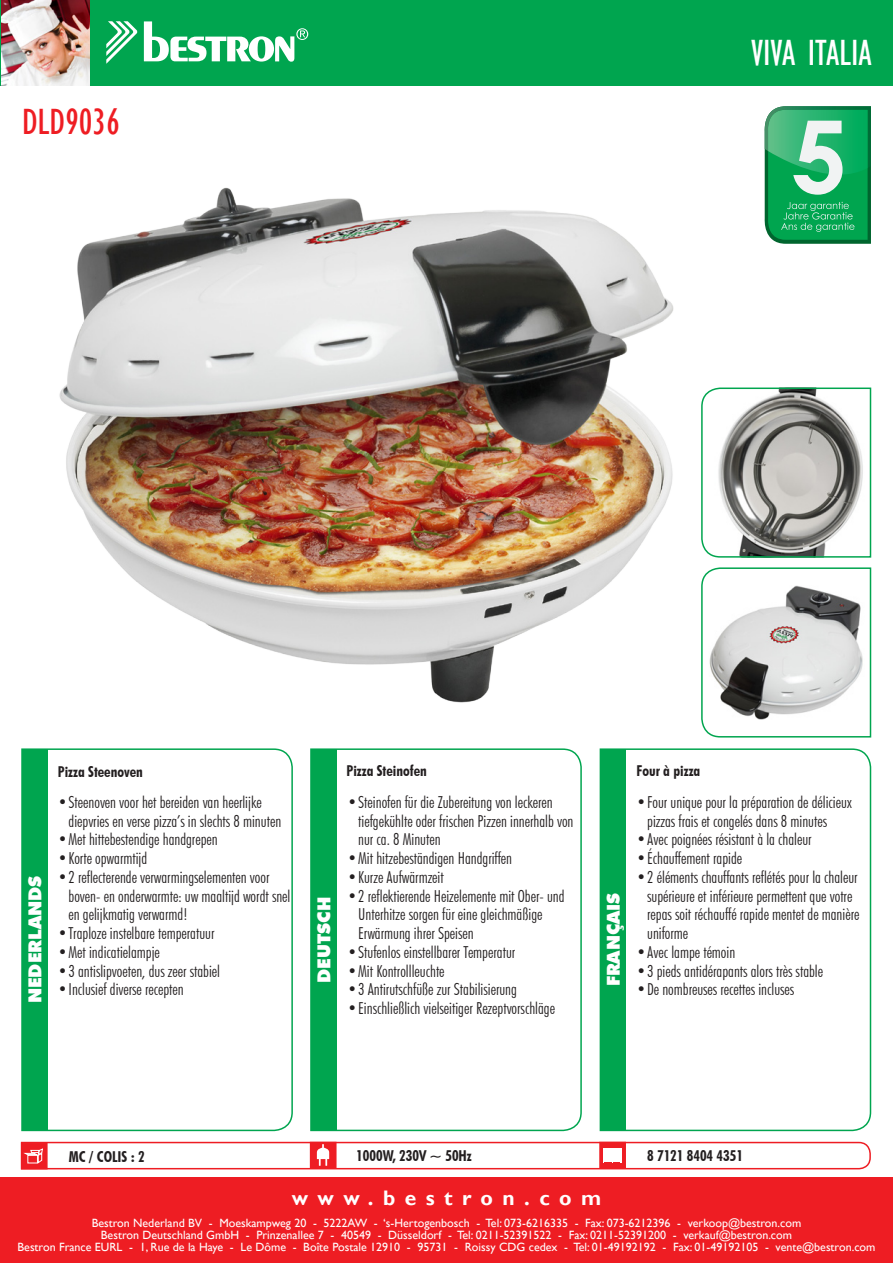
<style>
.page{position:relative;width:893px;height:1263px;background:#fff}
.page>*{position:absolute;margin:0;border:0;box-sizing:border-box;transform-origin:0 0}
.t1{font:condensed 37.5px "Gill Sans";color:#fff}
.t2{font:condensed 37.5px "Gill Sans";color:#ee1d23}
.t3{font:700 21px "Gill Sans";letter-spacing:.45em;color:#fff}
.t4{font:900 18px "Futura BT";color:#fff}
.t5{font:900 17.85px "Futura BT";color:#fff}
.Tekst{font:300 condensed 16.5px/18.8px "Futura BT";color:#231f20}
.Koptekst{font:700 condensed 15px "Futura BT";color:#231f20}
.t6{font:12px "Gill Sans";color:#fff}
</style>
<div class="page">
<div style="left:0;top:1178px;width:893px;height:85px;background:#ee1d23"></div>
<svg style="left:21px;top:748px;width:272px;height:384px"></svg>
<svg style="left:599px;top:748px;width:273px;height:384px"></svg>
<svg style="left:310px;top:748px;width:272px;height:384px"></svg>
<div style="left:0;top:0;width:893px;height:85px;background:#00a54f"></div>
<svg style="left:144px;top:21px;width:164px;height:41px"></svg>
<svg style="left:106px;top:21px;width:32px;height:43px"></svg>
<svg style="left:765px;top:106px;width:106px;height:138px;background:#36b072"></svg>
<img style="left:1px;top:0;width:88px;height:85px">
<div style="left:22px;top:749px;width:25px;height:381px;background:#00a54f"></div>
<div style="left:311px;top:749px;width:25px;height:381px;background:#00a54f"></div>
<div style="left:600px;top:749px;width:26px;height:381px;background:#00a54f"></div>
<svg style="left:20px;top:1141px;width:851px;height:29px"></svg>
<svg style="left:701px;top:567px;width:171px;height:171px"></svg>
<svg style="left:701px;top:387px;width:171px;height:171px"></svg>
<img style="left:59px;top:187px;width:615px;height:516px">
<p class="t2" style="left:22px;top:100px;width:99px">DLD9036</p>
<p class="t1" style="left:751px;top:30px;width:122px">VIVA ITALIA</p>
<p class="Koptekst" style="left:58px;top:763px;width:86px">Pizza Steenoven</p>
<p class="Koptekst" style="left:347px;top:762px;width:82px">Pizza Steinofen</p>
<p class="Koptekst" style="left:637px;top:762px;width:65px">Four à pizza</p>
<p class="t4" style="left:24px;top:1003px;width:129px;rotate:-90deg">NEDERLANDS</p>
<p class="Tekst" style="left:69px;top:792px;width:214px;text-indent:-11px">• Steenoven voor het bereiden van heerlijke diepvries en verse pizza’s in slechts 8 minuten</p>
<p class="Tekst" style="left:58px;top:830px;width:161px">• Met hittebestendige handgrepen</p>
<p class="Tekst" style="left:58px;top:849px;width:91px">• Korte opwarmtijd</p>
<p class="Tekst" style="left:69px;top:867px;width:223px;text-indent:-11px">• 2 reflecterende verwarmingselementen voor boven- en onderwarmte: uw maaltijd wordt snel en gelijkmatig verwarmd!</p>
<p class="Tekst" style="left:58px;top:924px;width:158px">• Traploze instelbare temperatuur</p>
<p class="Tekst" style="left:58px;top:942px;width:103px">• Met indicatielampje</p>
<p class="Tekst" style="left:58px;top:961px;width:164px">• 3 antislipvoeten, dus zeer stabiel</p>
<p class="Tekst" style="left:58px;top:980px;width:127px">• Inclusief diverse recepten</p>
<p class="Tekst" style="left:358px;top:792px;width:217px;text-indent:-11px">• Steinofen für die Zubereitung von leckeren tiefgekühlte oder frischen Pizzen innerhalb von nur ca. 8 Minuten</p>
<p class="Tekst" style="left:348px;top:849px;width:166px">• Mit hitzebeständigen Handgriffen</p>
<p class="Tekst" style="left:348px;top:867px;width:98px">• Kurze Aufwärmzeit</p>
<p class="Tekst" style="left:358px;top:886px;width:208px;text-indent:-11px">• 2 reflektierende Heizelemente mit Ober- und<br>Unterhitze sorgen für eine gleichmäßige<br>Erwärmung ihrer Speisen</p>
<p class="Tekst" style="left:348px;top:942px;width:169px">• Stufenlos einstellbarer Temperatur</p>
<p class="Tekst" style="left:348px;top:961px;width:98px">• Mit Kontrollleuchte</p>
<p class="Tekst" style="left:348px;top:980px;width:171px">• 3 Antirutschfüße zur Stabilisierung</p>
<p class="Tekst" style="left:348px;top:999px;width:209px">• Einschließlich vielseitiger Rezeptvorschläge</p>
<p class="t4" style="left:313px;top:983px;width:88px;rotate:-90deg">DEUTSCH</p>
<p class="t5" style="left:603px;top:986px;width:95px;rotate:-90deg">FRANÇAIS</p>
<p class="Tekst" style="left:647px;top:792px;width:206px;text-indent:-11px">• Four unique pour la préparation de délicieux pizzas frais et congelés dans 8 minutes</p>
<p class="Tekst" style="left:637px;top:830px;width:177px">• Avec poignées résistant à la chaleur</p>
<p class="Tekst" style="left:637px;top:849px;width:107px">• Échauffement rapide</p>
<p class="Tekst" style="left:647px;top:867px;width:214px;text-indent:-11px">• 2 éléments chauffants reflétés pour la chaleur supérieure et inférieure permettent que votre repas soit réchauffé rapide mentet de manière uniforme</p>
<p class="Tekst" style="left:637px;top:942px;width:100px">• Avec lampe témoin</p>
<p class="Tekst" style="left:637px;top:961px;width:188px">• 3 pieds antidérapants alors très stable</p>
<p class="Tekst" style="left:637px;top:980px;width:159px">• De nombreuses recettes incluses</p>
<p class="Koptekst" style="left:69px;top:1147px;width:77px">MC / COLIS : 2</p>
<p class="Koptekst" style="left:356px;top:1146px;width:117px">1000W, 230V ~ 50Hz</p>
<p class="Koptekst" style="left:647px;top:1146px;width:97px">8 7121 8404 4351</p>
<p class="t3" style="left:292px;top:1186px;width:311px">www.bestron.com</p>
<p class="t6" style="left:92px;top:1215px;width:711px">Bestron Nederland BV - Moeskampweg 20 - 5222AW - ‘s-Hertogenbosch - Tel: 073-6216335 - Fax: 073-6212396 - verkoop@bestron.com</p>
<p class="t6" style="left:101px;top:1227px;width:693px">Bestron Deutschland GmbH - Prinzenallee 7 - 40549 - Düsseldorf - Tel: 0211-52391522 - Fax: 0211-52391200 - verkauf@bestron.com</p>
<p class="t6" style="left:18px;top:1239px;width:859px">Bestron France EURL - 1, Rue de la Haye - Le Dôme - Boîte Postale 12910 - 95731 - Roissy CDG cedex - Tel: 01-49192192 - Fax: 01-49192105 - vente@bestron.com</p>
</div>
